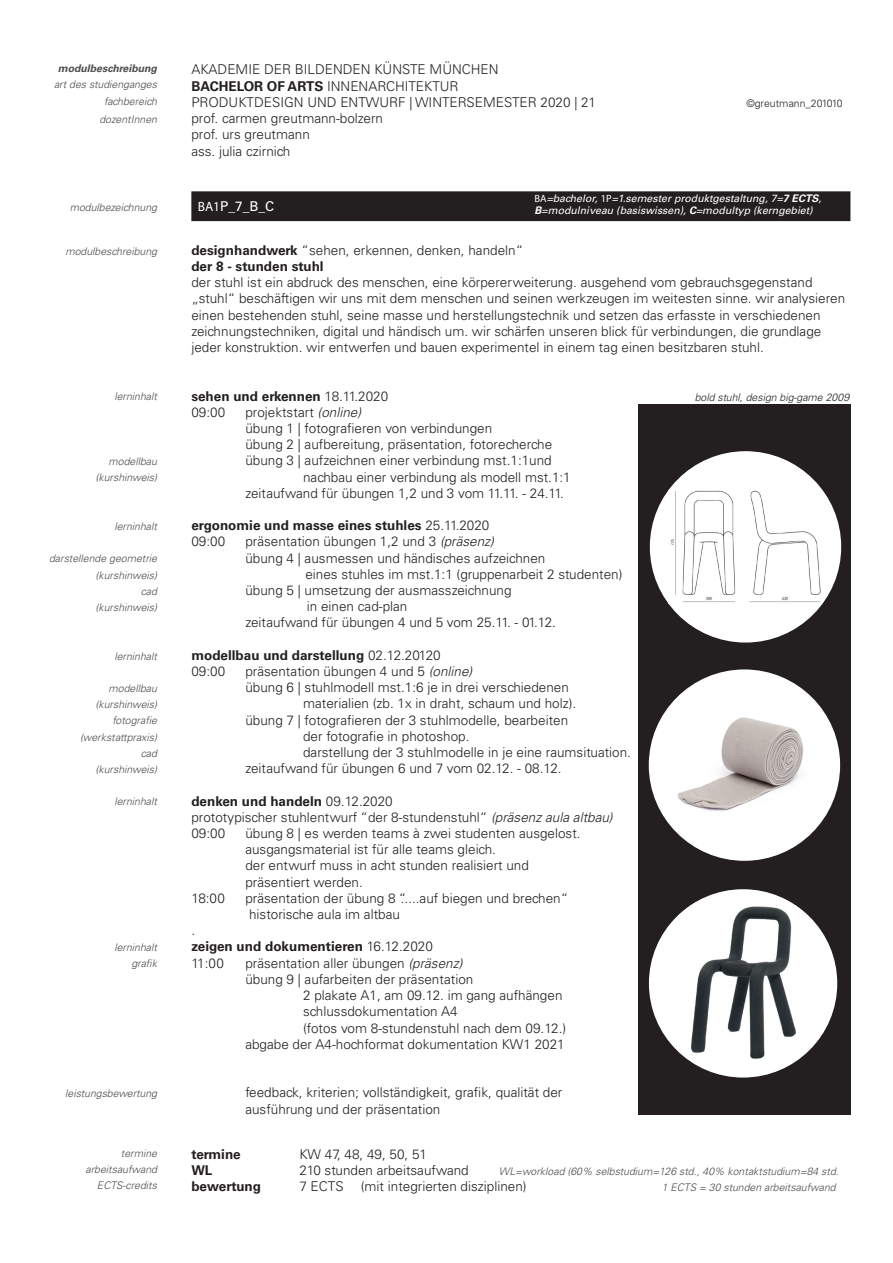
<style>
.page{position:relative;width:893px;height:1263px;background:#fff}
.page>*{position:absolute;margin:0;border:0;box-sizing:border-box;transform-origin:0 0}
.t1{font:300 13.5px/16.2px "Univers";color:#231f20}
.t2{font:700 13.5px "Univers";color:#231f20}
.t3{font:13.5px "Univers";color:#fff}
.t4{font:italic 300 10.5px "Univers";color:#4d4a4a}
.t5{font:italic 10.5px "Univers";color:#fff}
.t6{font:italic 300 10.5px "Univers";color:#231f20}
.t7{font:300 10.5px "Univers";color:#231f20}
.t8{font:italic 700 10.5px "Univers";color:#4d4a4a}
.s1{font-weight:700}
.s2{font-family:"Myriad Pro"}
.s3{font-family:"Myriad Pro";font-style:normal}
.s4{font-weight:300}
.s5{font-style:italic}
</style>
<div class="page">
<div style="left:192px;top:192px;width:658px;height:28px;background:#231f20"></div>
<div style="left:191px;top:191px;width:659px;height:30px;border:2px solid #231f20"></div>
<div style="left:638px;top:404px;width:212px;height:711px;background:#231f20"></div>
<div style="left:648px;top:888px;width:190px;height:190px;background:#fff;border-radius:50%"></div>
<div style="left:649px;top:670px;width:190px;height:190px;background:#fff;border-radius:50%"></div>
<div style="left:651px;top:452px;width:189px;height:190px;background:#fff;border-radius:50%"></div>
<img style="left:691px;top:906px;width:105px;height:153px">
<img style="left:678px;top:717px;width:126px;height:94px">
<img style="left:669px;top:490px;width:152px;height:114px">
<p class="t8" style="left:58px;top:62px;width:101px">modulbeschreibung</p>
<p class="t4" style="left:54px;top:78px;width:105px">art des studienganges</p>
<p class="t4" style="left:104px;top:94px;width:55px">fachbereich</p>
<p class="t4" style="left:99px;top:113px;width:59px">dozentInnen</p>
<p class="t4" style="left:70px;top:201px;width:89px">modulbezeichnung</p>
<p class="t4" style="left:65px;top:244px;width:93px">modulbeschreibung</p>
<p class="t4" style="left:114px;top:390px;width:44px">lerninhalt</p>
<p class="t4" style="left:109px;top:455px;width:50px">modellbau</p>
<p class="t4" style="left:96px;top:471px;width:63px">(kurshinweis)</p>
<p class="t4" style="left:114px;top:520px;width:44px">lerninhalt</p>
<p class="t4" style="left:49px;top:552px;width:109px">darstellende geometrie</p>
<p class="t4" style="left:96px;top:568px;width:63px">(kurshinweis)</p>
<p class="t4" style="left:141px;top:585px;width:18px">cad</p>
<p class="t4" style="left:96px;top:601px;width:63px">(kurshinweis)</p>
<p class="t4" style="left:114px;top:649px;width:44px">lerninhalt</p>
<p class="t4" style="left:109px;top:682px;width:50px">modellbau</p>
<p class="t4" style="left:96px;top:698px;width:63px">(kurshinweis)</p>
<p class="t4" style="left:112px;top:714px;width:46px">fotografie</p>
<p class="t4" style="left:80px;top:730px;width:79px">(werkstattpraxis)</p>
<p class="t4" style="left:141px;top:747px;width:18px">cad</p>
<p class="t4" style="left:96px;top:763px;width:63px">(kurshinweis)</p>
<p class="t4" style="left:114px;top:795px;width:44px">lerninhalt</p>
<p class="t4" style="left:114px;top:941px;width:44px">lerninhalt</p>
<p class="t4" style="left:131px;top:957px;width:27px">grafik</p>
<p class="t4" style="left:65px;top:1087px;width:93px">leistungsbewertung</p>
<p class="t4" style="left:121px;top:1146px;width:38px">termine</p>
<p class="t4" style="left:86px;top:1163px;width:73px">arbeitsaufwand</p>
<p class="t4" style="left:97px;top:1179px;width:62px">ECTS-credits</p>
<p class="t1" style="left:191px;top:62px;width:309px">AKADEMIE DER BILDENDEN KÜNSTE MÜNCHEN</p>
<p class="t1" style="left:191px;top:78px;width:269px"><span class="s1">BACHELOR OF ARTS</span> INNENARCHITEKTUR</p>
<p class="t1" style="left:191px;top:94px;width:406px">PRODUKTDESIGN UND ENTWURF | WINTERSEMESTER 2020 | 21</p>
<p class="t7" style="left:746px;top:97px;width:98px">©greutmann_201010</p>
<p class="t1" style="left:191px;top:110px;width:193px">prof. carmen greutmann-bolzern</p>
<p class="t1" style="left:191px;top:126px;width:120px">prof. urs greutmann</p>
<p class="t1" style="left:191px;top:143px;width:101px">ass. julia czirnich</p>
<p class="t3" style="left:198px;top:198px;width:78px"><span class="s2">BA1</span>P_7_B_C</p>
<p class="t5" style="left:535px;top:192px;width:288px"><span class="s3">BA</span>=bachelor, <span class="s3">1P</span>=1.semester produktgestaltung, 7=<span class="s1">7 ECTS</span>,</p>
<p class="t5" style="left:535px;top:204px;width:280px"><span class="s1">B</span>=modulniveau (basiswissen), <span class="s1">C</span>=modultyp (kerngebiet)</p>
<p class="t1" style="left:191px;top:242px;width:333px"><span class="s1">designhandwerk</span> “sehen, erkennen, denken, handeln“</p>
<p class="t2" style="left:191px;top:258px;width:134px">der 8 - stunden stuhl</p>
<p class="t1" style="left:191px;top:274px;width:655px">der stuhl ist ein abdruck des menschen, eine körpererweiterung. ausgehend vom gebrauchsgegenstand „stuhl“ beschäftigen wir uns mit dem menschen und seinen werkzeugen im weitesten sinne. wir analysieren einen bestehenden stuhl, seine masse und herstellungstechnik und setzen das erfasste in verschiedenen</p>
<p class="t1" style="left:191px;top:323px;width:631px">zeichnungstechniken, digital und händisch um. wir schärfen unseren blick für verbindungen, die grundlage jeder konstruktion. wir entwerfen und bauen experimentel in einem tag einen besitzbaren stuhl.</p>
<p class="t2" style="left:191px;top:388px;width:198px">sehen und erkennen <span class="s4">18.11.2020</span></p>
<p class="t1" style="left:191px;top:404px;width:36px">09:00</p>
<p class="t1" style="left:245px;top:404px;width:117px">projektstart <span class="s5">(online)</span></p>
<p class="t1" style="left:245px;top:420px;width:248px">übung 1 | fotografieren von verbindungen</p>
<p class="t1" style="left:245px;top:436px;width:308px">übung 2 | aufbereitung, präsentation, fotorecherche</p>
<p class="t1" style="left:245px;top:452px;width:308px">übung 3 | aufzeichnen einer verbindung mst.1:1und</p>
<p class="t1" style="left:303px;top:469px;width:269px">nachbau einer verbindung als modell mst.1:1</p>
<p class="t1" style="left:245px;top:485px;width:320px">zeitaufwand für übungen 1,2 und 3 vom 11.11. - 24.11.</p>
<p class="t2" style="left:191px;top:518px;width:300px">ergonomie und masse eines stuhles <span class="s4">25.11.2020</span></p>
<p class="t1" style="left:191px;top:533px;width:36px">09:00</p>
<p class="t1" style="left:245px;top:533px;width:250px">präsentation übungen 1,2 und 3 <span class="s5">(präsenz)</span></p>
<p class="t1" style="left:245px;top:550px;width:302px">übung 4 | ausmessen und händisches aufzeichnen</p>
<p class="t1" style="left:305px;top:566px;width:319px">eines stuhles im mst.1:1 (gruppenarbeit 2 studenten)</p>
<p class="t1" style="left:245px;top:582px;width:268px">übung 5 | umsetzung der ausmasszeichnung</p>
<p class="t1" style="left:307px;top:598px;width:102px">in einen cad-plan</p>
<p class="t1" style="left:245px;top:614px;width:312px">zeitaufwand für übungen 4 und 5 vom 25.11. - 01.12.</p>
<p class="t2" style="left:191px;top:647px;width:251px">modellbau und darstellung <span class="s4">02.12.20120</span></p>
<p class="t1" style="left:191px;top:663px;width:36px">09:00</p>
<p class="t1" style="left:245px;top:663px;width:228px">präsentation übungen 4 und 5 <span class="s5">(online)</span></p>
<p class="t1" style="left:245px;top:679px;width:325px">übung 6 | stuhlmodell mst.1:6 je in drei verschiedenen</p>
<p class="t1" style="left:303px;top:695px;width:275px">materialien (zb. 1x in draht, schaum und holz).</p>
<p class="t1" style="left:245px;top:712px;width:324px">übung 7 | fotografieren der 3 stuhlmodelle, bearbeiten</p>
<p class="t1" style="left:303px;top:728px;width:168px">der fotografie in photoshop.</p>
<p class="t1" style="left:303px;top:744px;width:329px">darstellung der 3 stuhlmodelle in je eine raumsituation.</p>
<p class="t1" style="left:245px;top:760px;width:318px">zeitaufwand für übungen 6 und 7 vom 02.12. - 08.12.</p>
<p class="t2" style="left:191px;top:793px;width:203px">denken und handeln <span class="s4">09.12.2020</span></p>
<p class="t1" style="left:191px;top:809px;width:423px">prototypischer stuhlentwurf “der 8-stundenstuhl“ <span class="s5">(präsenz aula altbau)</span></p>
<p class="t1" style="left:191px;top:825px;width:36px">09:00</p>
<p class="t1" style="left:245px;top:825px;width:337px">übung 8 | es werden teams à zwei studenten ausgelost.</p>
<p class="t1" style="left:245px;top:841px;width:252px">ausgangsmaterial ist für alle teams gleich.</p>
<p class="t1" style="left:245px;top:857px;width:285px">der entwurf muss in acht stunden realisiert und</p>
<p class="t1" style="left:245px;top:874px;width:119px">präsentiert werden.</p>
<p class="t1" style="left:191px;top:890px;width:35px">18:00</p>
<p class="t1" style="left:245px;top:890px;width:324px">präsentation der übung 8 “.....auf biegen und brechen“</p>
<p class="t1" style="left:249px;top:906px;width:152px">historische aula im altbau</p>
<p class="t1" style="left:191px;top:922px;width:5px">.</p>
<p class="t2" style="left:191px;top:939px;width:243px">zeigen und dokumentieren <span class="s4">16.12.2020</span></p>
<p class="t1" style="left:191px;top:955px;width:34px">11:00</p>
<p class="t1" style="left:245px;top:955px;width:219px">präsentation aller übungen <span class="s5">(präsenz)</span></p>
<p class="t1" style="left:245px;top:971px;width:230px">übung 9 | aufarbeiten der präsentation</p>
<p class="t1" style="left:303px;top:987px;width:261px">2 plakate A1, am 09.12. im gang aufhängen</p>
<p class="t1" style="left:303px;top:1003px;width:156px">schlussdokumentation A4</p>
<p class="t1" style="left:303px;top:1019px;width:265px">(fotos vom 8-stundenstuhl nach dem 09.12.)</p>
<p class="t1" style="left:245px;top:1036px;width:321px">abgabe der A4-hochformat dokumentation KW1 2021</p>
<p class="t1" style="left:245px;top:1084px;width:319px">feedback, kriterien; vollständigkeit, grafik, qualität der</p>
<p class="t1" style="left:245px;top:1100px;width:197px">ausführung und der präsentation</p>
<p class="t6" style="left:695px;top:391px;width:156px">bold stuhl, design big-game 2009</p>
<p class="t2" style="left:191px;top:1146px;width:51px">termine</p>
<p class="t1" style="left:299px;top:1146px;width:129px">KW 47, 48, 49, 50, 51</p>
<p class="t2" style="left:191px;top:1162px;width:23px">WL</p>
<p class="t1" style="left:299px;top:1162px;width:171px">210 stunden arbeitsaufwand</p>
<p class="t4" style="left:499px;top:1165px;width:341px">WL=workload (60% selbstudium=126 std., 40% kontaktstudium=84 std.</p>
<p class="t2" style="left:191px;top:1178px;width:71px">bewertung</p>
<p class="t1" style="left:299px;top:1178px;width:46px">7 ECTS</p>
<p class="t1" style="left:361px;top:1178px;width:167px">(mit integrierten disziplinen)</p>
<p class="t4" style="left:662px;top:1181px;width:175px">1 ECTS = 30 stunden arbeitsaufwand</p>
</div>
